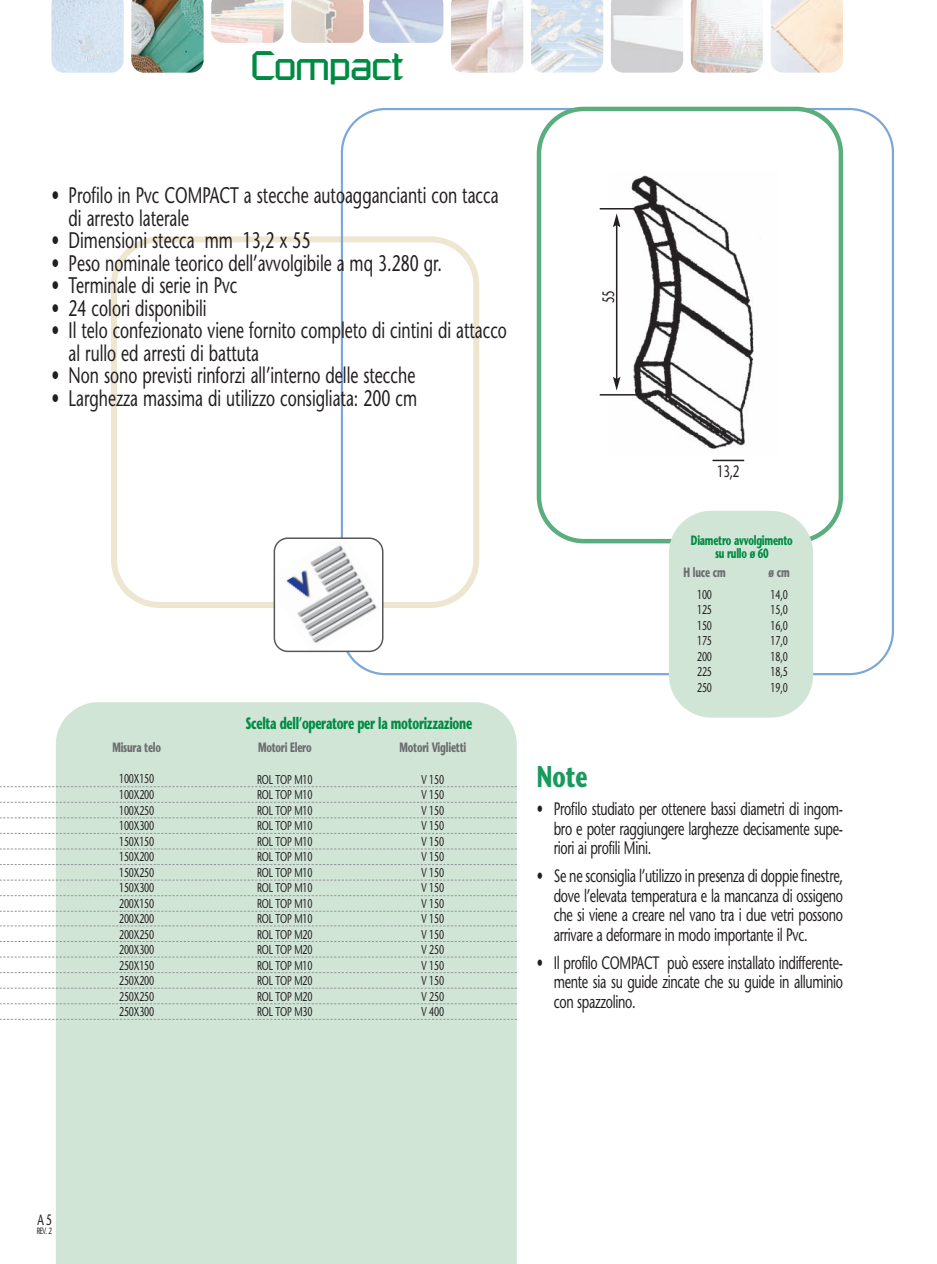
<style>
.page{position:relative;width:937px;height:1264px;background:#fff}
.page>*{position:absolute;margin:0;border:0;box-sizing:border-box;transform-origin:0 0}
.t1{font:40.8px "Russell Square";letter-spacing:-.05em;color:#008b43}
.t2{font:700 30px "Stone Sans";color:#179a5c;scale:.7 1}
.t3{font:22.5px/22.5px "Stone Sans";color:#231f20;scale:.7 1}
.t4{font:18px/19.5px "Stone Sans";letter-spacing:-.025em;color:#231f20;text-align:justify;scale:.7 1}
.t5{font:700 16.5px "Stone Sans";letter-spacing:-.025em;color:#008b43;scale:.65 1}
.t6{font:16.5px "Stone Sans";color:#231f20;scale:.7 1}
.t7{font:15px "Stone Sans";color:#231f20;scale:.7 1}
.t8{font:700 13.5px "Stone Sans";letter-spacing:-.025em;color:#6c6d70;scale:.65 1}
.t9{font:700 13.5px/13.2px "Stone Sans";letter-spacing:-.025em;color:#008b43;text-align:center;scale:.65 1}
.t10{font:12.75px/15.5px "Stone Sans";letter-spacing:-.025em;color:#231f20;text-align:justify;scale:.7 1}
.t11{font:9px "Stone Sans";color:#231f20;scale:.7 1}
</style>
<div class="page">
<svg style="left:111px;top:236px;width:230px;height:372px"></svg>
<svg style="left:341px;top:108px;width:552px;height:567px"></svg>
<svg style="left:536px;top:107px;width:306px;height:436px"></svg>
<div style="left:56px;top:702px;width:460px;height:562px;background:#d1e5d7"></div>
<div style="left:668px;top:511px;width:144px;height:206px;background:#d1e5d7;border-radius:43px"></div>
<svg style="left:0;top:786px;width:516px;height:1px"></svg>
<svg style="left:0;top:802px;width:516px;height:1px"></svg>
<svg style="left:0;top:817px;width:516px;height:1px"></svg>
<svg style="left:0;top:833px;width:516px;height:1px"></svg>
<svg style="left:0;top:848px;width:516px;height:1px"></svg>
<svg style="left:0;top:864px;width:516px;height:1px"></svg>
<svg style="left:0;top:879px;width:516px;height:1px"></svg>
<svg style="left:0;top:895px;width:516px;height:1px"></svg>
<svg style="left:0;top:911px;width:516px;height:1px"></svg>
<svg style="left:0;top:925px;width:516px;height:1px"></svg>
<svg style="left:0;top:941px;width:516px;height:1px"></svg>
<svg style="left:0;top:956px;width:516px;height:1px"></svg>
<svg style="left:0;top:972px;width:516px;height:1px"></svg>
<svg style="left:0;top:987px;width:516px;height:1px"></svg>
<svg style="left:0;top:1003px;width:516px;height:1px"></svg>
<svg style="left:0;top:1019px;width:516px;height:1px"></svg>
<svg style="left:273px;top:537px;width:110px;height:115px"></svg>
<hr style="left:599px;top:208px;width:36px;height:1px;background:#231f20">
<hr style="left:599px;top:394px;width:44px;height:1px;background:#231f20">
<hr style="left:615px;top:225px;width:2px;height:154px;background:#231f20">
<svg style="left:612px;top:213px;width:8px;height:14px"></svg>
<svg style="left:612px;top:377px;width:8px;height:14px"></svg>
<hr style="left:712px;top:460px;width:32px;height:1px;background:#231f20">
<img style="left:51px;top:0;width:73px;height:72px">
<img style="left:131px;top:0;width:72px;height:73px">
<img style="left:211px;top:0;width:72px;height:43px">
<img style="left:291px;top:0;width:72px;height:43px">
<img style="left:369px;top:0;width:74px;height:43px">
<img style="left:451px;top:0;width:72px;height:73px">
<img style="left:531px;top:0;width:72px;height:73px">
<img style="left:611px;top:0;width:72px;height:73px">
<img style="left:690px;top:0;width:72px;height:73px">
<img style="left:771px;top:0;width:71px;height:73px">
<h1 class="t1" style="left:249px;top:51px;width:155px">Compact</h1>
<p class="t3" style="left:69px;top:186px;width:615px;text-indent:-17px">• Profilo in Pvc COMPACT a stecche autoaggancianti con tacca di arresto laterale</p>
<p class="t3" style="left:52px;top:231px;width:371px">• Dimensioni stecca mm 13,2 x 55</p>
<p class="t3" style="left:52px;top:254px;width:559px">• Peso nominale teorico dell’avvolgibile a mq 3.280 gr.</p>
<p class="t3" style="left:52px;top:276px;width:267px">• Terminale di serie in Pvc</p>
<p class="t3" style="left:52px;top:299px;width:223px">• 24 colori disponibili</p>
<p class="t3" style="left:69px;top:321px;width:627px;text-indent:-17px">• Il telo confezionato viene fornito completo di cintini di attacco al rullo ed arresti di battuta</p>
<p class="t3" style="left:52px;top:366px;width:521px">• Non sono previsti rinforzi all’interno delle stecche</p>
<p class="t3" style="left:52px;top:389px;width:523px">• Larghezza massima di utilizzo consigliata: 200 cm</p>
<p class="t5" style="left:245px;top:716px;width:350px">Scelta dell’operatore per la motorizzazione</p>
<p class="t8" style="left:112px;top:742px;width:76px">Misura telo</p>
<p class="t8" style="left:258px;top:742px;width:84px">Motori Elero</p>
<p class="t8" style="left:399px;top:742px;width:104px">Motori Viglietti</p>
<p class="t10" style="left:119px;top:772px;width:52px">100X150<br>100X200<br>100X250<br>100X300<br>150X150<br>150X200<br>150X250<br>150X300<br>200X150<br>200X200<br>200X250<br>200X300<br>250X150<br>250X200<br>250X250<br>250X300</p>
<p class="t10" style="left:257px;top:772px;width:81px">ROL TOP M10<br>ROL TOP M10<br>ROL TOP M10<br>ROL TOP M10<br>ROL TOP M10<br>ROL TOP M10<br>ROL TOP M10<br>ROL TOP M10<br>ROL TOP M10<br>ROL TOP M10<br>ROL TOP M20<br>ROL TOP M20<br>ROL TOP M10<br>ROL TOP M20<br>ROL TOP M20<br>ROL TOP M30</p>
<p class="t10" style="left:421px;top:772px;width:34px">V 150<br>V 150<br>V 150<br>V 150<br>V 150<br>V 150<br>V 150<br>V 150<br>V 150<br>V 150<br>V 150<br>V 250<br>V 150<br>V 150<br>V 250<br>V 400</p>
<p class="t6" style="left:601px;top:303px;width:20px;rotate:-90deg">55</p>
<p class="t6" style="left:716px;top:465px;width:34px">13,2</p>
<p class="t9" style="left:690px;top:535px;width:158px">Diametro avvolgimento su rullo ø 60</p>
<p class="t8" style="left:683px;top:567px;width:66px">H luce cm</p>
<p class="t8" style="left:768px;top:567px;width:34px">ø cm</p>
<p class="t10" style="left:696px;top:588px;width:23px">100<br>125<br>150<br>175<br>200<br>225<br>250</p>
<p class="t10" style="left:770px;top:588px;width:26px">14,0<br>15,0<br>16,0<br>17,0<br>18,0<br>18,5<br>19,0</p>
<h2 class="t2" style="left:536px;top:765px;width:74px">Note</h2>
<p class="t4" style="left:553px;top:801px;width:415px;text-indent:-17px">• Profilo studiato per ottenere bassi diametri di ingom&shy;bro e poter raggiungere larghezze decisamente supe&shy;riori ai profili Mini.</p>
<p class="t4" style="left:553px;top:868px;width:415px;text-indent:-17px">• Se ne sconsiglia l’utilizzo in presenza di doppie finestre, dove l’elevata temperatura e la mancanza di ossigeno che si viene a creare nel vano tra i due vetri possono arrivare a deformare in modo importante il Pvc.</p>
<p class="t4" style="left:553px;top:954px;width:415px;text-indent:-17px">• Il profilo COMPACT può essere installato indifferente&shy;mente sia su guide zincate che su guide in alluminio con spazzolino.</p>
<p class="t7" style="left:38px;top:1214px;width:22px">A 5</p>
<p class="t11" style="left:37px;top:1226px;width:24px">REV. 2</p>
</div>
